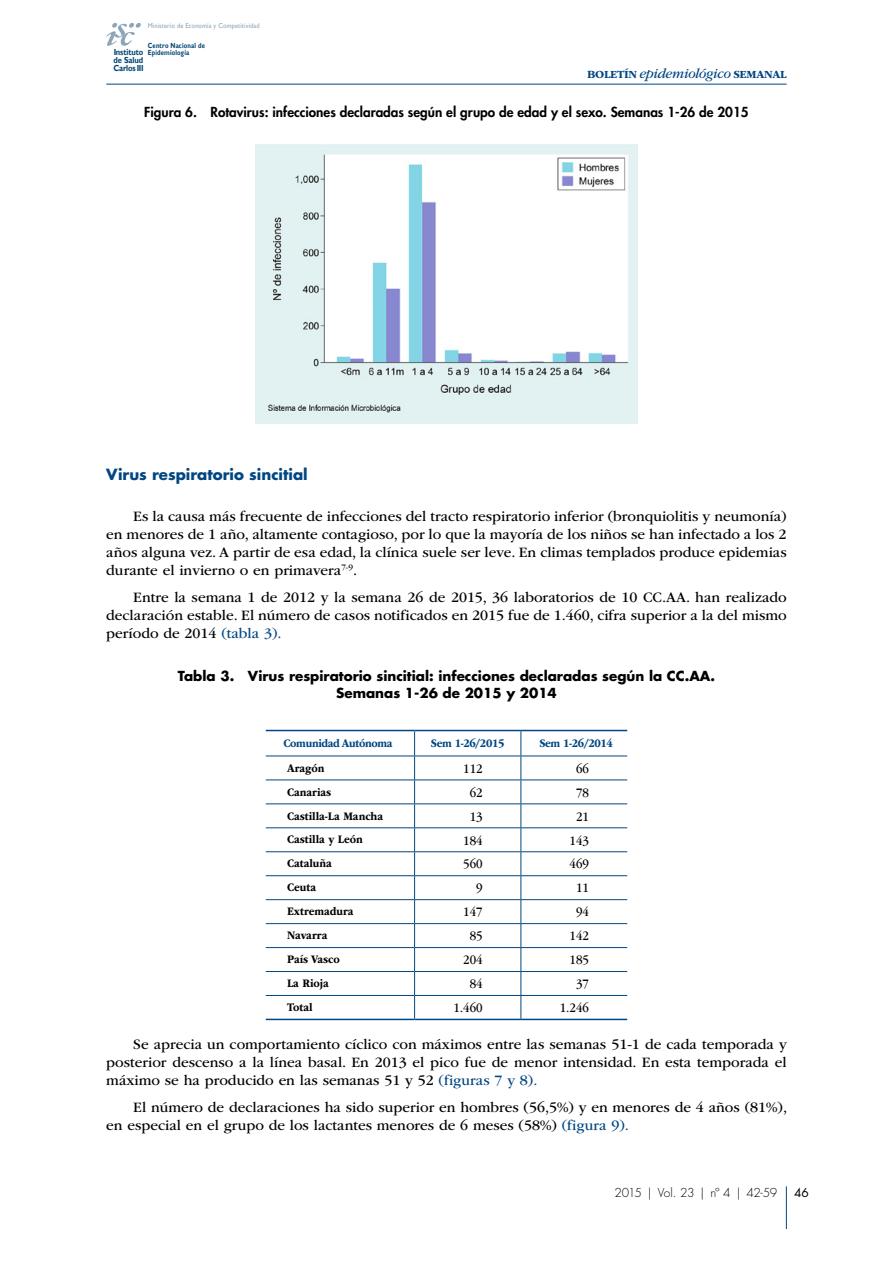
<style>
.page{position:relative;width:893px;height:1263px;background:#fff}
.page>*{position:absolute;margin:0;border:0;box-sizing:border-box;transform-origin:0 0}
.GENERAL-PARRAFO-1{font:15px/18px "ITC Garamond Std";color:#000;text-align:justify}
.GENERAL-NIVEL-2{font:700 15px "Futura Std";color:#004682}
.TABLA-TITULO-1{font:700 13.5px/16.5px "Futura Std";color:#000;text-align:center}
.IMAGEN-TITULO{font:800 13.5px "Futura Std";color:#000}
.TABLA-PARRAFO-DERECH{font:13.5px "ITC Garamond Std";color:#000;scale:.9 1}
.TABLA-PARRAFO-2-IZQU{font:700 12px "ITC Garamond Std";color:#000;scale:.9 1}
.TABLA-CABECERA{font:700 12px "ITC Garamond Std";letter-spacing:-.03em;color:#004682;scale:.9 1}
.t1{font:300 12px "Futura Std";letter-spacing:-.045em;color:#000}
.t2{font:12px "Futura Std";color:#000}
.t3{font:700 11.4px "ITC Garamond Std";letter-spacing:-.025em;color:#004682}
.t4{font:700 8.85px/16px "Gill Sans";letter-spacing:-.01em;color:#004570;scale:.86 1}
.t5{font:700 7.35px/6.9px "Gill Sans";letter-spacing:.025em;color:#004570;scale:.8 1}
.t6{font:7.05px "Gill Sans";letter-spacing:.025em;color:#8ea5b7;scale:.9 1}
.s1{font-weight:400;font-style:italic;font-size:14.4px}
.s2{color:#004682}
</style>
<div class="page">
<hr style="left:786px;top:1186px;width:1px;height:43px;background:#004682">
<hr style="left:106px;top:84px;width:681px;height:1px;background:#004682">
<svg style="left:106px;top:23px;width:35px;height:23px"></svg>
<img style="left:255px;top:145px;width:383px;height:279px">
<hr style="left:266px;top:756px;width:149px;height:1px;background:#004682">
<hr style="left:415px;top:756px;width:106px;height:1px;background:#004682">
<hr style="left:521px;top:756px;width:106px;height:1px;background:#004682">
<hr style="left:266px;top:779px;width:149px;height:1px;background:#004682">
<hr style="left:415px;top:779px;width:106px;height:1px;background:#004682">
<hr style="left:521px;top:779px;width:106px;height:1px;background:#004682">
<hr style="left:266px;top:803px;width:149px;height:1px;background:#004682">
<hr style="left:415px;top:803px;width:106px;height:1px;background:#004682">
<hr style="left:521px;top:803px;width:106px;height:1px;background:#004682">
<hr style="left:266px;top:827px;width:149px;height:1px;background:#004682">
<hr style="left:415px;top:827px;width:106px;height:1px;background:#004682">
<hr style="left:521px;top:827px;width:106px;height:1px;background:#004682">
<hr style="left:266px;top:851px;width:149px;height:1px;background:#004682">
<hr style="left:415px;top:851px;width:106px;height:1px;background:#004682">
<hr style="left:521px;top:851px;width:106px;height:1px;background:#004682">
<hr style="left:266px;top:875px;width:149px;height:1px;background:#004682">
<hr style="left:415px;top:875px;width:106px;height:1px;background:#004682">
<hr style="left:521px;top:875px;width:106px;height:1px;background:#004682">
<hr style="left:266px;top:899px;width:149px;height:1px;background:#004682">
<hr style="left:415px;top:899px;width:106px;height:1px;background:#004682">
<hr style="left:521px;top:899px;width:106px;height:1px;background:#004682">
<hr style="left:266px;top:923px;width:149px;height:1px;background:#004682">
<hr style="left:415px;top:923px;width:106px;height:1px;background:#004682">
<hr style="left:521px;top:923px;width:106px;height:1px;background:#004682">
<hr style="left:266px;top:947px;width:149px;height:1px;background:#004682">
<hr style="left:415px;top:947px;width:106px;height:1px;background:#004682">
<hr style="left:521px;top:947px;width:106px;height:1px;background:#004682">
<hr style="left:266px;top:971px;width:149px;height:1px;background:#004682">
<hr style="left:415px;top:971px;width:106px;height:1px;background:#004682">
<hr style="left:521px;top:971px;width:106px;height:1px;background:#004682">
<hr style="left:266px;top:995px;width:149px;height:1px;background:#004682">
<hr style="left:415px;top:995px;width:106px;height:1px;background:#004682">
<hr style="left:521px;top:995px;width:106px;height:1px;background:#004682">
<hr style="left:266px;top:730px;width:149px;height:1px;background:#004682">
<hr style="left:415px;top:730px;width:106px;height:1px;background:#004682">
<hr style="left:521px;top:730px;width:106px;height:1px;background:#004682">
<hr style="left:266px;top:1019px;width:149px;height:1px;background:#004682">
<hr style="left:415px;top:1019px;width:106px;height:1px;background:#004682">
<hr style="left:521px;top:1019px;width:106px;height:1px;background:#004682">
<svg style="left:414px;top:731px;width:1px;height:288px"></svg>
<svg style="left:520px;top:731px;width:1px;height:288px"></svg>
<p class="t6" style="left:148px;top:21px;width:126px">Ministerio de Economía y Competitividad</p>
<p class="t5" style="left:148px;top:42px;width:73px">Centro Nacional de<br>Epidemiología</p>
<p class="t4" style="left:114px;top:44px;width:37px">Instituto<br>Carlos III</p>
<p class="t4" style="left:114px;top:52px;width:36px">de Salud</p>
<p class="t3" style="left:587px;top:68px;width:201px">BOLETÍN <span class="s1">epidemiológico</span> SEMANAL</p>
<p class="IMAGEN-TITULO" style="left:144px;top:104px;width:606px">Figura 6. Rotavirus: infecciones declaradas según el grupo de edad y el sexo. Semanas 1-26 de 2015</p>
<p class="GENERAL-NIVEL-2" style="left:106px;top:465px;width:203px">Virus respiratorio sincitial</p>
<p class="GENERAL-PARRAFO-1" style="left:106px;top:507px;width:682px;text-indent:27px">Es la causa más frecuente de infecciones del tracto respiratorio inferior (bronquiolitis y neumonía) en menores de 1 año, altamente contagioso, por lo que la mayoría de los niños se han infectado a los 2 años alguna vez. A partir de esa edad, la clínica suele ser leve. En climas templados produce epidemias durante el invierno o en primavera<sup>7-9</sup>.</p>
<p class="GENERAL-PARRAFO-1" style="left:106px;top:588px;width:682px;text-indent:27px">Entre la semana 1 de 2012 y la semana 26 de 2015, 36 laboratorios de 10 CC.AA. han realizado declaración estable. El número de casos notificados en 2015 fue de 1.460, cifra superior a la del mismo período de 2014 <span class="s2">(tabla 3).</span></p>
<p class="TABLA-TITULO-1" style="left:178px;top:668px;width:539px">Tabla 3. Virus respiratorio sincitial: infecciones declaradas según la CC.AA.<br>Semanas 1-26 de 2015 y 2014</p>
<p class="TABLA-CABECERA" style="left:283px;top:737px;width:123px">Comunidad Autónoma</p>
<p class="TABLA-CABECERA" style="left:431px;top:737px;width:83px">Sem 1-26/2015</p>
<p class="TABLA-CABECERA" style="left:539px;top:737px;width:83px">Sem 1-26/2014</p>
<p class="TABLA-PARRAFO-2-IZQU" style="left:287px;top:761px;width:43px">Aragón</p>
<p class="TABLA-PARRAFO-DERECH" style="left:463px;top:761px;width:23px">112</p>
<p class="TABLA-PARRAFO-DERECH" style="left:576px;top:761px;width:16px">66</p>
<p class="TABLA-PARRAFO-2-IZQU" style="left:287px;top:785px;width:51px">Canarias</p>
<p class="TABLA-PARRAFO-DERECH" style="left:470px;top:785px;width:16px">62</p>
<p class="TABLA-PARRAFO-DERECH" style="left:576px;top:785px;width:16px">78</p>
<p class="TABLA-PARRAFO-2-IZQU" style="left:287px;top:809px;width:108px">Castilla-La Mancha</p>
<p class="TABLA-PARRAFO-DERECH" style="left:470px;top:809px;width:16px">13</p>
<p class="TABLA-PARRAFO-DERECH" style="left:576px;top:809px;width:16px">21</p>
<p class="TABLA-PARRAFO-2-IZQU" style="left:287px;top:833px;width:86px">Castilla y León</p>
<p class="TABLA-PARRAFO-DERECH" style="left:463px;top:833px;width:23px">184</p>
<p class="TABLA-PARRAFO-DERECH" style="left:569px;top:833px;width:23px">143</p>
<p class="TABLA-PARRAFO-2-IZQU" style="left:287px;top:857px;width:51px">Cataluña</p>
<p class="TABLA-PARRAFO-DERECH" style="left:463px;top:857px;width:23px">560</p>
<p class="TABLA-PARRAFO-DERECH" style="left:569px;top:857px;width:23px">469</p>
<p class="TABLA-PARRAFO-2-IZQU" style="left:287px;top:881px;width:34px">Ceuta</p>
<p class="TABLA-PARRAFO-DERECH" style="left:476px;top:881px;width:9px">9</p>
<p class="TABLA-PARRAFO-DERECH" style="left:576px;top:881px;width:16px">11</p>
<p class="TABLA-PARRAFO-2-IZQU" style="left:287px;top:905px;width:76px">Extremadura</p>
<p class="TABLA-PARRAFO-DERECH" style="left:463px;top:905px;width:23px">147</p>
<p class="TABLA-PARRAFO-DERECH" style="left:576px;top:905px;width:16px">94</p>
<p class="TABLA-PARRAFO-2-IZQU" style="left:287px;top:929px;width:46px">Navarra</p>
<p class="TABLA-PARRAFO-DERECH" style="left:470px;top:929px;width:16px">85</p>
<p class="TABLA-PARRAFO-DERECH" style="left:569px;top:929px;width:23px">142</p>
<p class="TABLA-PARRAFO-2-IZQU" style="left:287px;top:953px;width:60px">País Vasco</p>
<p class="TABLA-PARRAFO-DERECH" style="left:463px;top:953px;width:23px">204</p>
<p class="TABLA-PARRAFO-DERECH" style="left:569px;top:953px;width:23px">185</p>
<p class="TABLA-PARRAFO-2-IZQU" style="left:287px;top:977px;width:48px">La Rioja</p>
<p class="TABLA-PARRAFO-DERECH" style="left:470px;top:976px;width:16px">84</p>
<p class="TABLA-PARRAFO-DERECH" style="left:576px;top:976px;width:16px">37</p>
<p class="TABLA-PARRAFO-2-IZQU" style="left:287px;top:1000px;width:30px">Total</p>
<p class="TABLA-PARRAFO-DERECH" style="left:453px;top:1000px;width:34px">1.460</p>
<p class="TABLA-PARRAFO-DERECH" style="left:560px;top:1000px;width:34px">1.246</p>
<p class="GENERAL-PARRAFO-1" style="left:106px;top:1035px;width:682px;text-indent:27px">Se aprecia un comportamiento cíclico con máximos entre las semanas 51-1 de cada temporada y posterior descenso a la línea basal. En 2013 el pico fue de menor intensidad. En esta temporada el máximo se ha producido en las semanas 51 y 52 <span class="s2">(figuras 7 y 8).</span></p>
<p class="GENERAL-PARRAFO-1" style="left:106px;top:1098px;width:682px;text-indent:27px">El número de declaraciones ha sido superior en hombres (56,5%) y en menores de 4 años (81%), en especial en el grupo de los lactantes menores de 6 meses (58%) <span class="s2">(figura 9).</span></p>
<p class="t1" style="left:615px;top:1186px;width:164px">2015 | Vol. 23 | nº 4 | 42-59</p>
<p class="t2" style="left:794px;top:1185px;width:16px">46</p>
</div>
